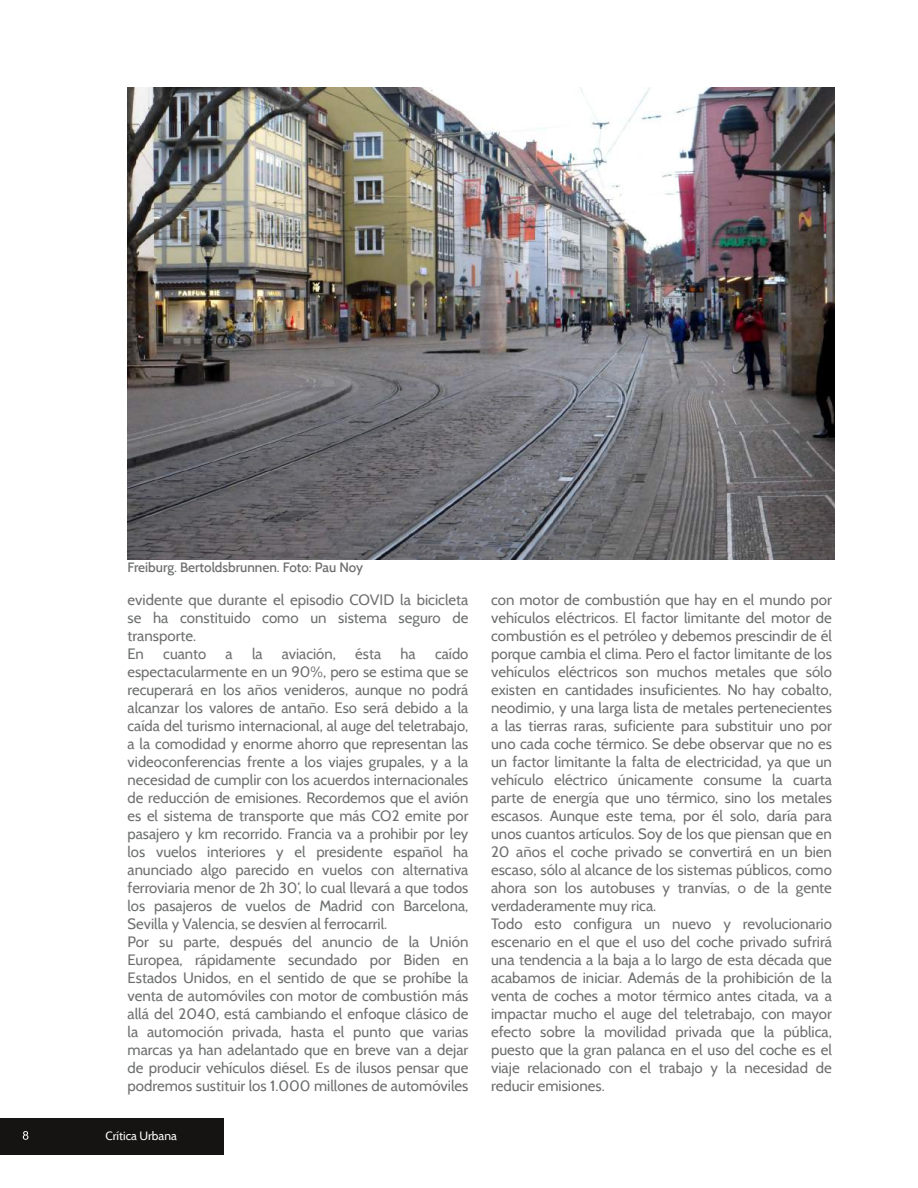
<style>
.page{position:relative;width:918px;height:1188px;background:#fff}
.page>*{position:absolute;margin:0;border:0;box-sizing:border-box;transform-origin:0 0}
.t1{font:15px/18px "Cabin";color:#6d6e6f}
.t2{font:500 13.5px "Cabin";color:#6d6e6f}
.t3{font:12px "Cabin";color:#fff}
</style>
<div class="page">
<div style="left:0;top:1118px;width:213px;height:36px;background:#161413"></div>
<div style="left:58px;top:1118px;width:166px;height:36px;background:#161413"></div>
<svg style="left:23px;top:1131px;width:5px;height:9px"></svg>
<img style="left:127px;top:87px;width:708px;height:472px">
<p class="t2" style="left:128px;top:559px;width:237px">Freiburg. Bertoldsbrunnen. Foto: Pau Noy</p>
<p class="t1" style="left:128px;top:590px;width:342px">evidente que durante el episodio COVID la bicicleta se ha constituido como un sistema seguro de transporte.<br>En</p>
<p class="t1" style="left:128px;top:644px;width:342px;text-indent:307px">caído espectacularmente en un 90%, pero se estima que se recuperará en los años venideros, aunque no podrá alcanzar los valores de antaño. Eso será debido a la caída del turismo internacional, al auge del teletrabajo, a la comodidad y enorme ahorro que representan las videoconferencias frente a los viajes grupales, y a la necesidad de cumplir con los acuerdos internacionales de reducción de emisiones. Recordemos que el avión es el sistema de transporte que más CO2 emite por pasajero y km recorrido. Francia va a prohibir por ley los vuelos interiores y el presidente español ha anunciado algo parecido en vuelos con alternativa ferroviaria menor de 2h 30‘, lo cual llevará a que todos los pasajeros de vuelos de Madrid con Barcelona, Sevilla y Valencia, se desvíen al ferrocarril.<br>Por su parte, después del anuncio de la Unión Europea, rápidamente secundado por Biden en Estados Unidos, en el sentido de que se prohíbe la venta de automóviles con motor de combustión más allá del 2040, está cambiando el enfoque clásico de la automoción privada, hasta el punto que varias marcas ya han adelantado que en breve van a dejar de producir vehículos diésel. Es de ilusos pensar que podremos sustituir los 1.000 millones de automóviles</p>
<p class="t1" style="left:163px;top:644px;width:44px">cuanto</p>
<p class="t1" style="left:226px;top:644px;width:9px">a</p>
<p class="t1" style="left:252px;top:644px;width:12px">la</p>
<p class="t1" style="left:282px;top:644px;width:56px">aviación,</p>
<p class="t1" style="left:355px;top:644px;width:27px">ésta</p>
<p class="t1" style="left:401px;top:644px;width:17px">ha</p>
<p class="t3" style="left:105px;top:1128px;width:73px">Crítica Urbana</p>
<p class="t1" style="left:491px;top:590px;width:342px">con motor de combustión que hay en el mundo por vehículos eléctricos. El factor limitante del motor de combustión es el petróleo y debemos prescindir de él porque cambia el clima. Pero el factor limitante de los vehículos eléctricos son muchos metales que sólo existen en cantidades insuficientes. No hay cobalto, neodimio, y una larga lista de metales pertenecientes a las tierras raras, suficiente para substituir uno por uno cada coche térmico. Se debe observar que no es un factor limitante la falta de electricidad, ya que un vehículo eléctrico únicamente consume la cuarta parte de energía que uno térmico, sino los metales escasos. Aunque este tema, por él solo, daría para unos cuantos artículos. Soy de los que piensan que en 20 años el coche privado se convertirá en un bien escaso, sólo al alcance de los sistemas públicos, como ahora son los autobuses y tranvías, o de la gente verdaderamente muy rica.<br>Todo esto configura un nuevo y revolucionario escenario en el que el uso del coche privado sufrirá una tendencia a la baja a lo largo de esta década que acabamos de iniciar. Además de la prohibición de la venta de coches a motor térmico antes citada, va a impactar mucho el auge del teletrabajo, con mayor efecto sobre la movilidad privada que la pública, puesto que la gran palanca en el uso del coche es el viaje relacionado con el trabajo y la necesidad de reducir emisiones.</p>
</div>
